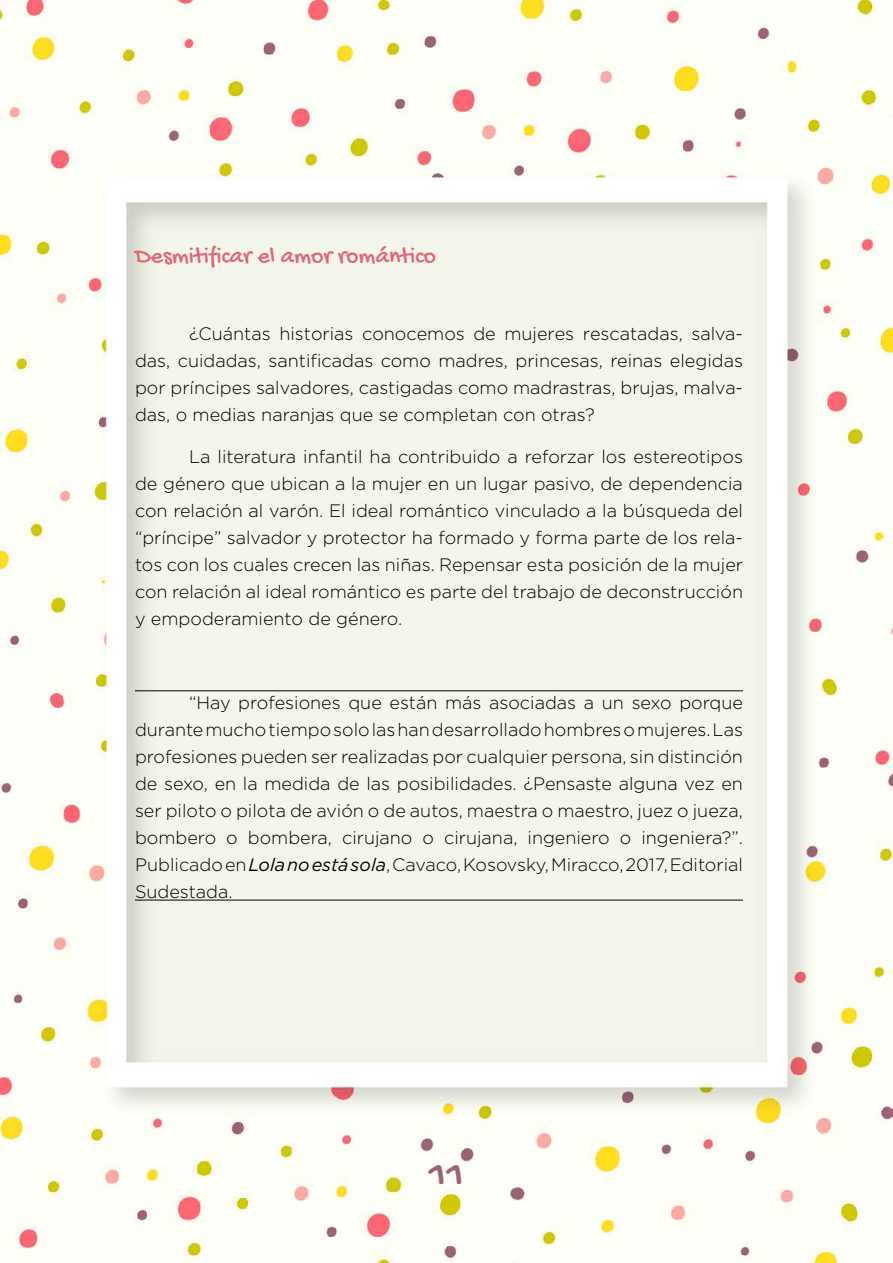
<style>
.page{position:relative;width:893px;height:1263px;background:#fff}
.page>*{position:absolute;margin:0;border:0;box-sizing:border-box;transform-origin:0 0}
.t1{font:43.5px "Gochi Hand";color:#9a6477}
.t2{font:24px "Gochi Hand";color:#e16771}
.t3{font:300 18px/27px "Gotham";color:#000;text-align:justify}
.s1{font-weight:400;font-style:italic}
</style>
<div class="page">
<img style="left:0;top:0;width:893px;height:1263px">
<hr style="left:135px;top:690px;width:608px;height:1px;background:#000">
<hr style="left:135px;top:900px;width:608px;height:1px;background:#000">
<p class="t2" style="left:135px;top:243px;width:303px">Desmitificar el amor romántico</p>
<p class="t3" style="left:135px;top:320px;width:609px;text-indent:54px">¿Cuántas historias conocemos de mujeres rescatadas, salva&shy;das, cuidadas, santificadas como madres, princesas, reinas elegidas por príncipes salvadores, castigadas como madrastras, brujas, malva&shy;das, o medias naranjas que se completan con otras?</p>
<p class="t3" style="left:135px;top:443px;width:609px;text-indent:54px">La literatura infantil ha contribuido a reforzar los estereotipos de género que ubican a la mujer en un lugar pasivo, de dependencia con relación al varón. El ideal romántico vinculado a la búsqueda del “príncipe” salvador y protector ha formado y forma parte de los rela&shy;tos con los cuales crecen las niñas. Repensar esta posición de la mujer con relación al ideal romántico es parte del trabajo de deconstrucción y empoderamiento de género.</p>
<p class="t3" style="left:135px;top:689px;width:609px;text-indent:54px">“Hay profesiones que están más asociadas a un sexo porque durante mucho tiempo solo las han desarrollado hombres o mujeres. Las profesiones pueden ser realizadas por cualquier persona, sin distinción de sexo, en la medida de las posibilidades. ¿Pensaste alguna vez en ser piloto o pilota de avión o de autos, maestra o maestro, juez o jueza, bombero o bombera, cirujano o cirujana, ingeniero o ingeniera?”.<br>Publicado en <span class="s1">Lola no está sola</span>, Cavaco, Kosovsky, Miracco, 2017, Editorial Sudestada.</p>
<h1 class="t1" style="left:429px;top:1151px;width:37px">11</h1>
</div>
